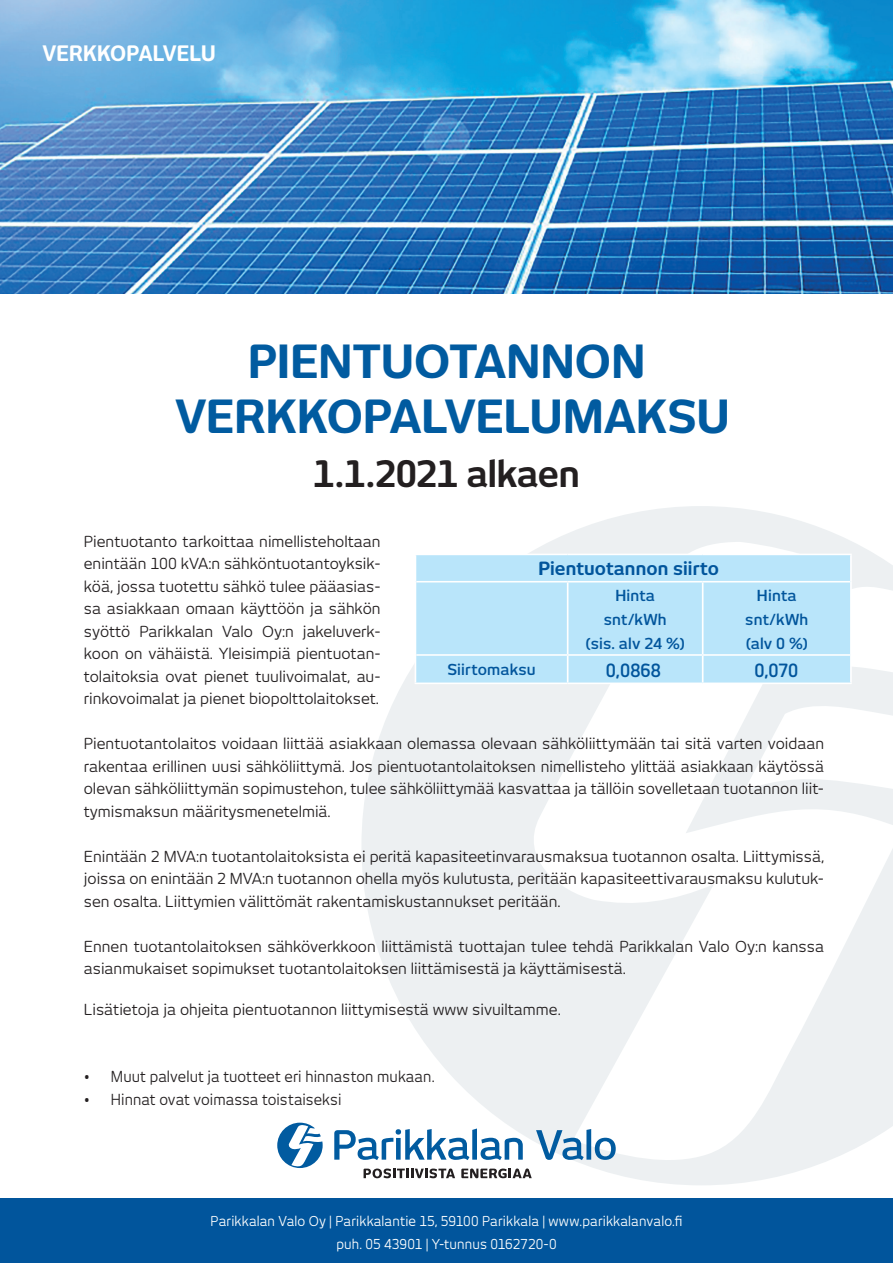
<style>
.page{position:relative;width:893px;height:1263px;background:#fff}
.page>*{position:absolute;margin:0;border:0;box-sizing:border-box;transform-origin:0 0}
.t1{font:700 45px/54px "New June";color:#015ba0;text-align:center}
.t2{font:700 36px "New June";letter-spacing:-.015em;color:#231f20}
.t3{font:700 21px "New June";color:#fff;scale:.95 1}
.t4{font:700 18px "New June";letter-spacing:.005em;color:#01559c}
.t5{font:600 18px "New June";letter-spacing:.01em;color:#01559c;scale:.95 1}
.t6{font:15px/22.5px "New June";color:#231f20;text-align:justify}
.t7{font:15px "New June";color:#231f20;scale:.95 1}
.t8{font:600 15px/23.7px "New June";letter-spacing:.01em;color:#01559c;text-align:center}
.t9{font:13.5px/22.5px "New June";letter-spacing:.01em;color:#fff;text-align:center;scale:.95 1}
</style>
<div class="page">
<img style="left:0;top:0;width:893px;height:293px">
<svg style="left:362px;top:506px;width:531px;height:679px;fill:#f4f6f7"></svg>
<svg style="left:334px;top:1128px;width:282px;height:32px"></svg>
<svg style="left:364px;top:1168px;width:91px;height:10px"></svg>
<svg style="left:461px;top:1168px;width:71px;height:10px"></svg>
<svg style="left:277px;top:1123px;width:46px;height:45px"></svg>
<div style="left:0;top:1198px;width:893px;height:65px;background:#01559c"></div>
<div style="left:416px;top:555px;width:434px;height:127px;background:#b9e5fa"></div>
<hr style="left:415px;top:554px;width:153px;height:1px;background:#fff">
<hr style="left:568px;top:554px;width:135px;height:1px;background:#fff">
<hr style="left:703px;top:554px;width:149px;height:1px;background:#fff">
<hr style="left:416px;top:581px;width:152px;height:1px;background:#fff">
<hr style="left:568px;top:581px;width:135px;height:1px;background:#fff">
<hr style="left:703px;top:581px;width:147px;height:1px;background:#fff">
<hr style="left:416px;top:654px;width:152px;height:2px;background:#fff">
<hr style="left:568px;top:654px;width:135px;height:2px;background:#fff">
<hr style="left:703px;top:654px;width:147px;height:2px;background:#fff">
<hr style="left:415px;top:682px;width:153px;height:2px;background:#fff">
<hr style="left:568px;top:682px;width:135px;height:2px;background:#fff">
<hr style="left:703px;top:682px;width:149px;height:2px;background:#fff">
<svg style="left:415px;top:555px;width:1px;height:27px"></svg>
<hr style="left:850px;top:555px;width:2px;height:27px;background:#fff">
<hr style="left:415px;top:582px;width:1px;height:73px;background:#fff">
<hr style="left:567px;top:582px;width:1px;height:72px;background:#fff">
<hr style="left:702px;top:582px;width:1px;height:72px;background:#fff">
<hr style="left:850px;top:582px;width:2px;height:73px;background:#fff">
<svg style="left:415px;top:655px;width:1px;height:27px"></svg>
<svg style="left:567px;top:656px;width:1px;height:26px"></svg>
<svg style="left:702px;top:656px;width:1px;height:26px"></svg>
<hr style="left:850px;top:655px;width:2px;height:27px;background:#fff">
<h3 class="t3" style="left:43px;top:41px;width:184px">VERKKOPALVELU</h3>
<h1 class="t1" style="left:175px;top:334px;width:556px">PIENTUOTANNON<br>VERKKOPALVELUMAKSU</h1>
<h2 class="t2" style="left:313px;top:452px;width:268px">1.1.2021 alkaen</h2>
<p class="t6" style="left:84px;top:530px;width:298px">Pientuotanto tarkoittaa nimellisteholtaan enintään 100 kVA:n sähköntuotantoyksik&shy;köä, jossa tuotettu sähkö tulee pääasias&shy;sa asiakkaan omaan käyttöön ja sähkön syöttö Parikkalan Valo Oy:n jakeluverk&shy;koon on vähäistä. Yleisimpiä pientuotan&shy;tolaitoksia ovat pienet tuulivoimalat, au&shy;rinkovoimalat ja pienet biopolttolaitokset.</p>
<p class="t6" style="left:84px;top:732px;width:742px">Pientuotantolaitos voidaan liittää asiakkaan olemassa olevaan sähköliittymään tai sitä varten voidaan rakentaa erillinen uusi sähköliittymä. Jos pientuotantolaitoksen nimellisteho ylittää asiakkaan käytössä olevan sähköliittymän sopimustehon, tulee sähköliittymää kasvattaa ja tällöin sovelletaan tuotannon liit&shy;tymismaksun määritysmenetelmiä.</p>
<p class="t6" style="left:84px;top:845px;width:742px">Enintään 2 MVA:n tuotantolaitoksista ei peritä kapasiteetinvarausmaksua tuotannon osalta. Liittymissä, joissa on enintään 2 MVA:n tuotannon ohella myös kulutusta, peritään kapasiteettivarausmaksu kulutuk&shy;sen osalta. Liittymien välittömät rakentamiskustannukset peritään.</p>
<p class="t6" style="left:84px;top:935px;width:742px">Ennen tuotantolaitoksen sähköverkkoon liittämistä tuottajan tulee tehdä Parikkalan Valo Oy:n kanssa asianmukaiset sopimukset tuotantolaitoksen liittämisestä ja käyttämisestä.</p>
<p class="t6" style="left:84px;top:998px;width:478px">Lisätietoja ja ohjeita pientuotannon liittymisestä www sivuiltamme.</p>
<p class="t4" style="left:538px;top:558px;width:182px">Pientuotannon siirto</p>
<p class="t8" style="left:586px;top:584px;width:100px">Hinta snt/kWh<br>(sis. alv 24 %)</p>
<p class="t8" style="left:745px;top:584px;width:65px">Hinta snt/kWh (alv 0 %)</p>
<p class="t8" style="left:447px;top:657px;width:90px">Siirtomaksu</p>
<p class="t5" style="left:606px;top:660px;width:60px">0,0868</p>
<p class="t5" style="left:754px;top:660px;width:48px">0,070</p>
<p class="t7" style="left:84px;top:1068px;width:371px">• Muut palvelut ja tuotteet eri hinnaston mukaan.</p>
<p class="t7" style="left:84px;top:1090px;width:273px">• Hinnat ovat voimassa toistaiseksi</p>
<p class="t9" style="left:211px;top:1210px;width:498px">Parikkalan Valo Oy | Parikkalantie 15, 59100 Parikkala | www.parikkalanvalo.fi puh. 05 43901 | Y-tunnus 0162720-0</p>
</div>
